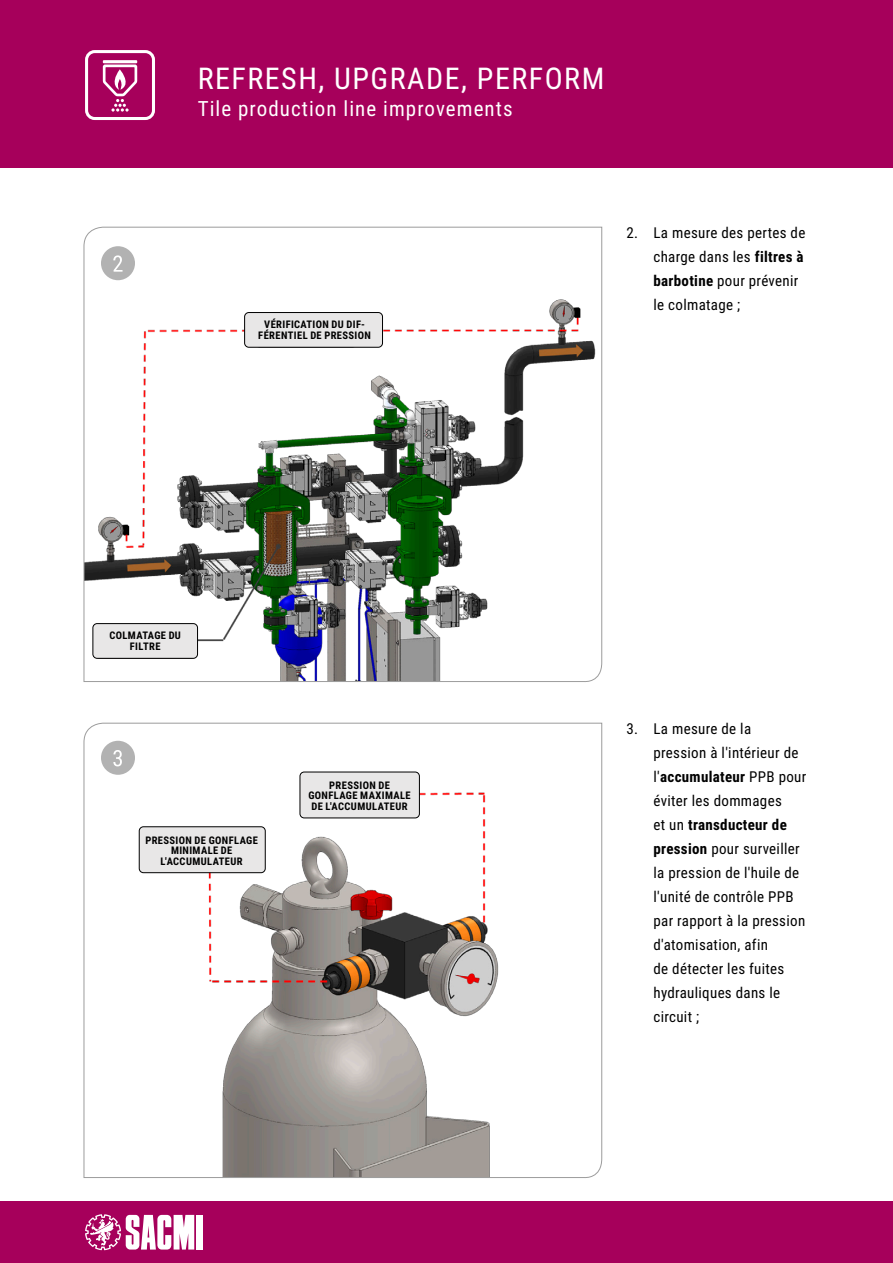
<style>
.page{position:relative;width:893px;height:1263px;background:#fff}
.page>*{position:absolute;margin:0;border:0;box-sizing:border-box;transform-origin:0 0}
.t1{font:30px "Roboto Condensed";letter-spacing:.05em;color:#fff}
.t2{font:21px "Roboto Condensed";letter-spacing:.05em;color:#fff}
.t3{font:15px/24px "Roboto Condensed";letter-spacing:.02em;color:#000}
.t4{font:700 10.5px/10.5px "Roboto Condensed";letter-spacing:.035em;color:#000;text-align:center}
.s1{font-weight:700}
</style>
<div class="page">
<div style="left:0;top:0;width:893px;height:168px;background:#a6005b"></div>
<div style="left:0;top:1201px;width:893px;height:62px;background:#a6005b"></div>
<div style="left:196px;top:1215px;width:6px;height:34px;background:#fff"></div>
<svg style="left:85px;top:1214px;width:109px;height:36px"></svg>
<div style="left:85px;top:50px;width:70px;height:70px;border:3px solid #fff;border-radius:8px"></div>
<hr style="left:103px;top:60px;width:34px;height:3px;background:#fff">
<svg style="left:102px;top:63px;width:36px;height:49px"></svg>
<svg style="left:83px;top:226px;width:519px;height:456px"></svg>
<svg style="left:83px;top:722px;width:519px;height:456px"></svg>
<div style="left:245px;top:312px;width:137px;height:35px;background:#e8e7e7;border-radius:4px"></div>
<div style="left:244px;top:312px;width:139px;height:35px;border:1px solid #000;border-radius:4px"></div>
<div style="left:300px;top:772px;width:119px;height:46px;background:#e8e7e7;border-radius:4px"></div>
<div style="left:300px;top:772px;width:120px;height:46px;border:1px solid #000;border-radius:4px"></div>
<div style="left:139px;top:827px;width:126px;height:46px;background:#e8e7e7;border-radius:4px"></div>
<div style="left:139px;top:826px;width:126px;height:47px;border:1px solid #000;border-radius:4px"></div>
<div style="left:93px;top:624px;width:105px;height:34px;background:#e8e7e7;border-radius:4px"></div>
<div style="left:93px;top:623px;width:105px;height:35px;border:1px solid #000;border-radius:4px"></div>
<h1 class="t1" style="left:198px;top:58px;width:408px">REFRESH, UPGRADE, PERFORM</h1>
<h2 class="t2" style="left:198px;top:94px;width:316px">Tile production line improvements</h2>
<p class="t4" style="left:258px;top:319px;width:114px">VÉRIFICATION DU DIF-<br>FÉRENTIEL DE PRESSION</p>
<p class="t3" style="left:653px;top:220px;width:153px;text-indent:-27px">2. La mesure des pertes de charge dans les <span class="s1">filtres à barbotine</span> pour prévenir le colmatage ;</p>
<p class="t4" style="left:109px;top:630px;width:73px">COLMATAGE DU<br>FILTRE</p>
<p class="t4" style="left:145px;top:834px;width:114px">PRESSION DE GONFLAGE<br>MINIMALE DE<br>L'ACCUMULATEUR</p>
<p class="t4" style="left:308px;top:779px;width:104px">PRESSION DE<br>GONFLAGE MAXIMALE<br>DE L'ACCUMULATEUR</p>
<p class="t3" style="left:653px;top:716px;width:154px;text-indent:-27px">3. La mesure de la pression à l'intérieur de l'<span class="s1">accumulateur</span> PPB pour éviter les dommages<br>et un <span class="s1">transducteur de pression</span> pour surveiller la pression de l'huile de l'unité de contrôle PPB par rapport à la pression d'atomisation, afin<br>de détecter les fuites hydrauliques dans le circuit ;</p>
</div>
